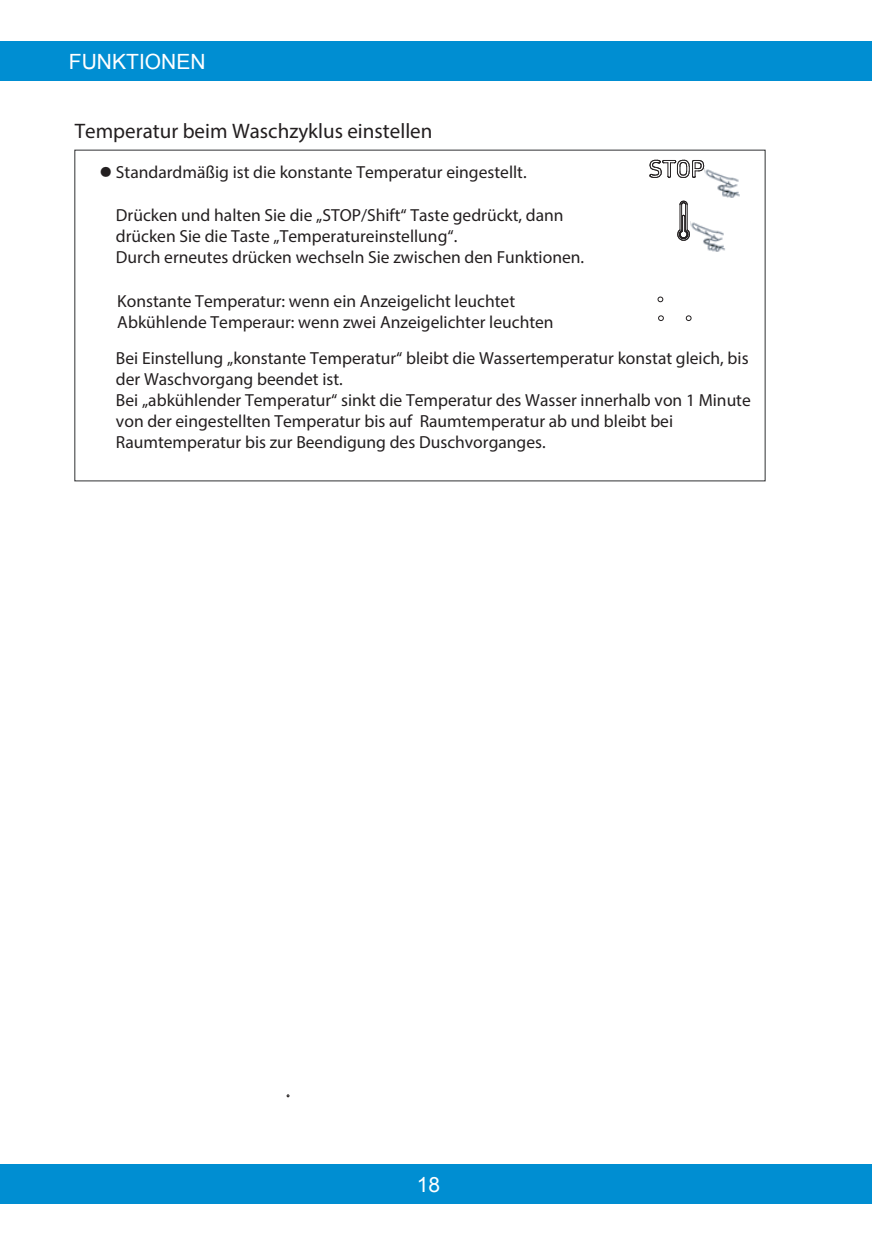
<style>
.page{position:relative;width:874px;height:1241px;background:#fff}
.page>*{position:absolute;margin:0;border:0;box-sizing:border-box;transform-origin:0 0}
.t1{font:21px "Myriad Pro";color:#231f20}
.t2{font:21px "Arial";color:#fff}
.t3{font:17.5px/21px "Myriad Pro";color:#231f20}
.t4{font:300 13.47px "Adobe Song Std";color:#231f20}
</style>
<div class="page">
<svg style="left:649px;top:160px;width:55px;height:18px"></svg>
<img style="left:704px;top:168px;width:36px;height:30px">
<svg style="left:677px;top:201px;width:12px;height:40px"></svg>
<img style="left:690px;top:222px;width:35px;height:29px">
<svg style="left:657px;top:297px;width:5px;height:5px"></svg>
<svg style="left:686px;top:316px;width:5px;height:5px"></svg>
<svg style="left:658px;top:316px;width:5px;height:5px"></svg>
<div style="left:0;top:1164px;width:872px;height:40px;background:#008ed2"></div>
<div style="left:0;top:41px;width:872px;height:39px;background:#008ed2"></div>
<p class="t2" style="left:69px;top:48px;width:138px">FUNKTIONEN</p>
<p class="t1" style="left:75px;top:118px;width:359px">Temperatur beim Waschzyklus einstellen</p>
<p class="t3" style="left:116px;top:161px;width:412px">Standardmäßig ist die konstante Temperatur eingestellt.</p>
<p class="t3" style="left:116px;top:204px;width:469px">Drücken und halten Sie die „STOP/Shift“ Taste gedrückt, dann drücken Sie die Taste „Temperatureinstellung“.<br>Durch erneutes drücken wechseln Sie zwischen den Funktionen.</p>
<p class="t3" style="left:117px;top:290px;width:438px">Konstante Temperatur: wenn ein Anzeigelicht leuchtet<br>Abkühlende Temperaur: wenn zwei Anzeigelichter leuchten</p>
<p class="t3" style="left:116px;top:348px;width:636px">Bei Einstellung „konstante Temperatur“ bleibt die Wassertemperatur konstat gleich, bis der Waschvorgang beendet ist.<br>Bei „abkühlender Temperatur“ sinkt die Temperatur des Wasser innerhalb von 1 Minute von der eingestellten Temperatur bis auf Raumtemperatur ab und bleibt bei Raumtemperatur bis zur Beendigung des Duschvorganges.</p>
<p class="t4" style="left:99px;top:165px;width:15px">●</p>
<p class="t2" style="left:417px;top:1171px;width:25px">18</p>
</div>
